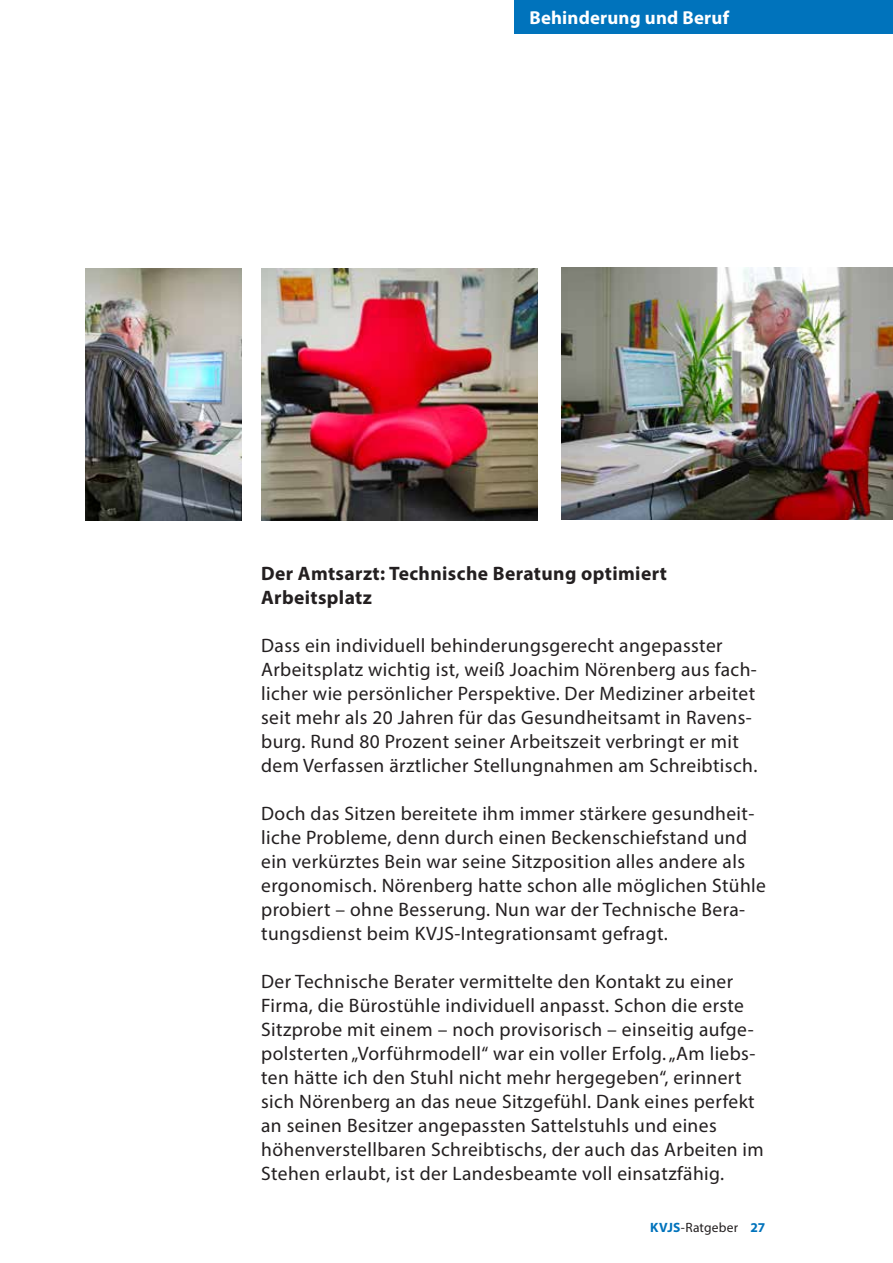
<style>
.page{position:relative;width:893px;height:1263px;background:#fff}
.page>*{position:absolute;margin:0;border:0;box-sizing:border-box;transform-origin:0 0}
.t1{font:19.5px/24px "Myriad Pro";letter-spacing:.02em;color:#231f20}
.t2{font:700 19.5px/24px "Myriad Pro";letter-spacing:.02em;color:#231f20}
.t3{font:700 18.75px "Myriad Pro";letter-spacing:.01em;color:#fff}
.t4{font:13.5px "Myriad Pro";letter-spacing:.015em;color:#231f20}
.s1{font-weight:700;color:#0073bc}
</style>
<div class="page">
<div style="left:514px;top:0;width:379px;height:34px;background:#0073bc"></div>
<img style="left:85px;top:268px;width:157px;height:252px">
<img style="left:261px;top:268px;width:276px;height:252px">
<img style="left:561px;top:267px;width:332px;height:252px">
<p class="t3" style="left:529px;top:5px;width:201px">Behinderung und Beruf</p>
<p class="t2" style="left:261px;top:561px;width:407px">Der Amtsarzt: Technische Beratung optimiert<br>Arbeitsplatz</p>
<p class="t1" style="left:261px;top:633px;width:498px">Dass ein individuell behinderungsgerecht angepasster Arbeitsplatz wichtig ist, weiß Joachim Nörenberg aus fach&shy;licher wie persönlicher Perspektive. Der Mediziner arbeitet seit mehr als 20 Jahren für das Gesundheitsamt in Ravens&shy;burg. Rund 80 Prozent seiner Arbeitszeit verbringt er mit dem Verfassen ärztlicher Stellungnahmen am Schreibtisch.</p>
<p class="t1" style="left:261px;top:801px;width:506px">Doch das Sitzen bereitete ihm immer stärkere gesundheit&shy;liche Probleme, denn durch einen Beckenschiefstand und ein verkürztes Bein war seine Sitzposition alles andere als ergonomisch. Nörenberg hatte schon alle möglichen Stühle probiert – ohne Besserung. Nun war der Technische Bera&shy;tungsdienst beim KVJS-Integrationsamt gefragt.</p>
<p class="t1" style="left:261px;top:969px;width:504px">Der Technische Berater vermittelte den Kontakt zu einer Firma, die Bürostühle individuell anpasst. Schon die erste Sitzprobe mit einem – noch provisorisch – einseitig aufge&shy;polsterten „Vorführmodell“ war ein voller Erfolg. „Am liebs&shy;ten hätte ich den Stuhl nicht mehr hergegeben“, erinnert sich Nörenberg an das neue Sitzgefühl. Dank eines perfekt an seinen Besitzer angepassten Sattelstuhls und eines höhenverstellbaren Schreibtischs, der auch das Arbeiten im Stehen erlaubt, ist der Landesbeamte voll einsatzfähig.</p>
<p class="t4" style="left:650px;top:1219px;width:117px"><span class="s1">KVJS</span>-Ratgeber <span class="s1">27</span></p>
</div>
